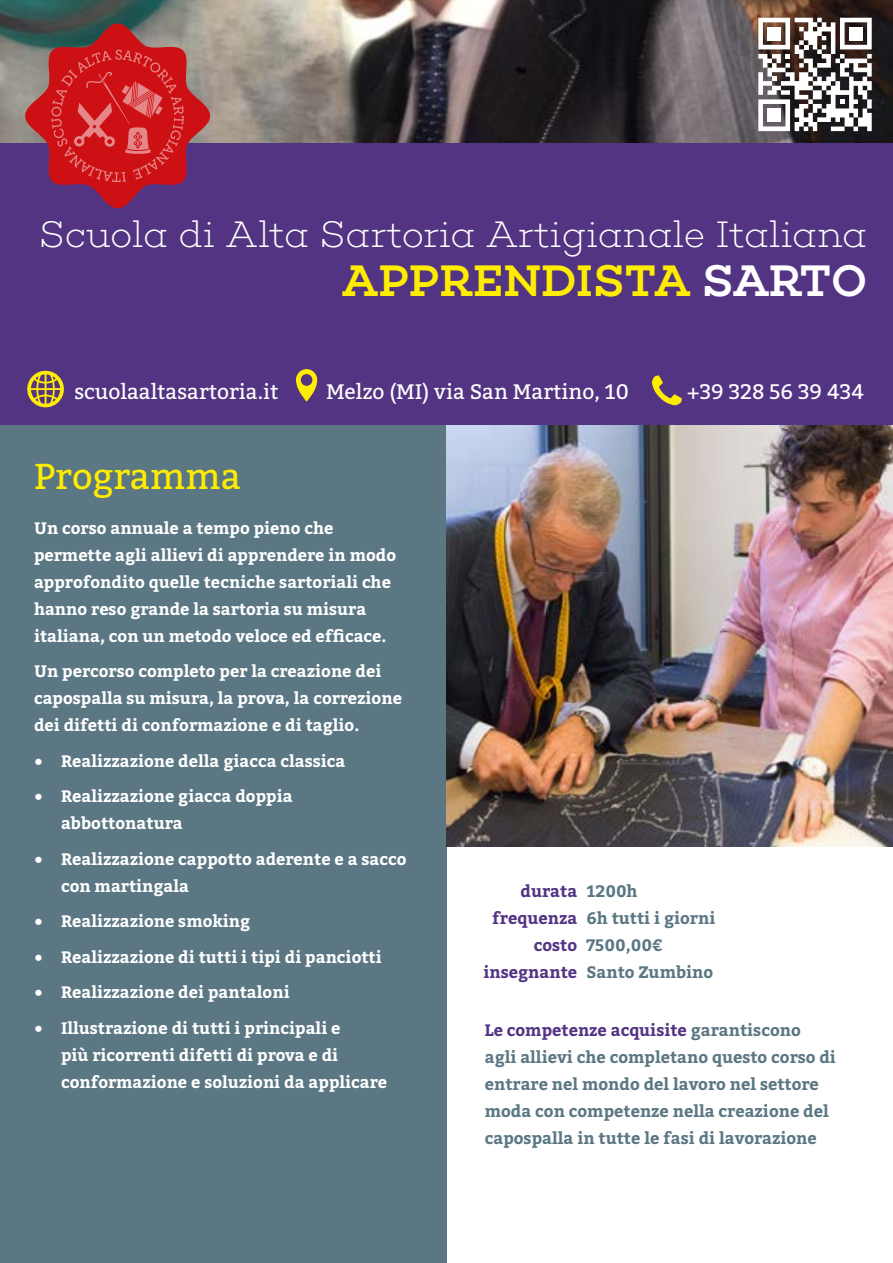
<style>
.page{position:relative;width:893px;height:1263px;background:#fff}
.page>*{position:absolute;margin:0;border:0;box-sizing:border-box;transform-origin:0 0}
.t1{font:45px "Choplin Medium DEMO";letter-spacing:-.005em;color:#ffed00}
.t2{font:37.5px "Choplin Extra Light DEMO";letter-spacing:-.02em;color:#fff}
.t3{font:36px "Bitter";color:#ffed00}
.t4{font:21px "Bitter";color:#fff}
.t5{font:700 16.5px/27px "Bitter";color:#fff}
.t6{font:700 16.5px/27px "Bitter";color:#5b7783}
.t7{font:700 16.5px/27px "Bitter";color:#533483;text-align:right}
.s1{color:#fff}
.s2{color:#533483}
</style>
<div class="page">
<div style="left:0;top:423px;width:446px;height:840px;background:#5b7783"></div>
<img style="left:0;top:0;width:893px;height:144px">
<div style="left:0;top:144px;width:893px;height:281px;background:#533483"></div>
<svg style="left:758px;top:18px;width:114px;height:113px"></svg>
<div style="left:767px;top:27px;width:14px;height:13px;background:#fff"></div>
<div style="left:849px;top:27px;width:13px;height:13px;background:#fff"></div>
<div style="left:767px;top:109px;width:14px;height:13px;background:#fff"></div>
<svg style="left:296px;top:369px;width:21px;height:33px"></svg>
<svg style="left:652px;top:375px;width:30px;height:30px"></svg>
<svg style="left:27px;top:371px;width:37px;height:36px"></svg>
<img style="left:446px;top:425px;width:447px;height:421px">
<svg style="left:25px;top:23px;width:185px;height:185px"></svg>
<h2 class="t2" style="left:39px;top:215px;width:830px">Scuola di Alta Sartoria Artigianale Italiana</h2>
<p class="t4" style="left:74px;top:376px;width:206px">scuolaaltasartoria.it</p>
<h1 class="t1" style="left:342px;top:256px;width:527px">APPRENDISTA <span class="s1">SARTO</span></h1>
<p class="t4" style="left:326px;top:376px;width:305px">Melzo (MI) via San Martino, 10</p>
<p class="t4" style="left:687px;top:376px;width:179px">+39 328 56 39 434</p>
<h3 class="t3" style="left:34px;top:451px;width:209px">Programma</h3>
<p class="t5" style="left:34px;top:514px;width:364px">Un corso annuale a tempo pieno che permette agli allievi di apprendere in modo approfondito quelle tecniche sartoriali che hanno reso grande la sartoria su misura italiana, con un metodo veloce ed efficace.</p>
<p class="t5" style="left:34px;top:658px;width:369px">Un percorso completo per la creazione dei capospalla su misura, la prova, la correzione dei difetti di conformazione e di taglio.</p>
<p class="t5" style="left:34px;top:747px;width:313px">• Realizzazione della giacca classica</p>
<p class="t5" style="left:61px;top:783px;width:233px;text-indent:-27px">• Realizzazione giacca doppia abbottonatura</p>
<p class="t5" style="left:61px;top:845px;width:347px;text-indent:-27px">• Realizzazione cappotto aderente e a sacco con martingala</p>
<p class="t5" style="left:34px;top:908px;width:218px">• Realizzazione smoking</p>
<p class="t5" style="left:34px;top:943px;width:349px">• Realizzazione di tutti i tipi di panciotti</p>
<p class="t5" style="left:34px;top:979px;width:257px">• Realizzazione dei pantaloni</p>
<p class="t5" style="left:61px;top:1014px;width:328px;text-indent:-27px">• Illustrazione di tutti i principali e<br>più ricorrenti difetti di prova e di conformazione e soluzioni da applicare</p>
<p class="t7" style="left:483px;top:877px;width:95px">durata frequenza costo insegnante</p>
<p class="t6" style="left:586px;top:877px;width:130px">1200h<br>6h tutti i giorni<br>7500,00€<br>Santo Zumbino</p>
<p class="t6" style="left:485px;top:1016px;width:353px"><span class="s2">Le competenze acquisite</span> garantiscono agli allievi che completano questo corso di entrare nel mondo del lavoro nel settore moda con competenze nella creazione del capospalla in tutte le fasi di lavorazione</p>
</div>
